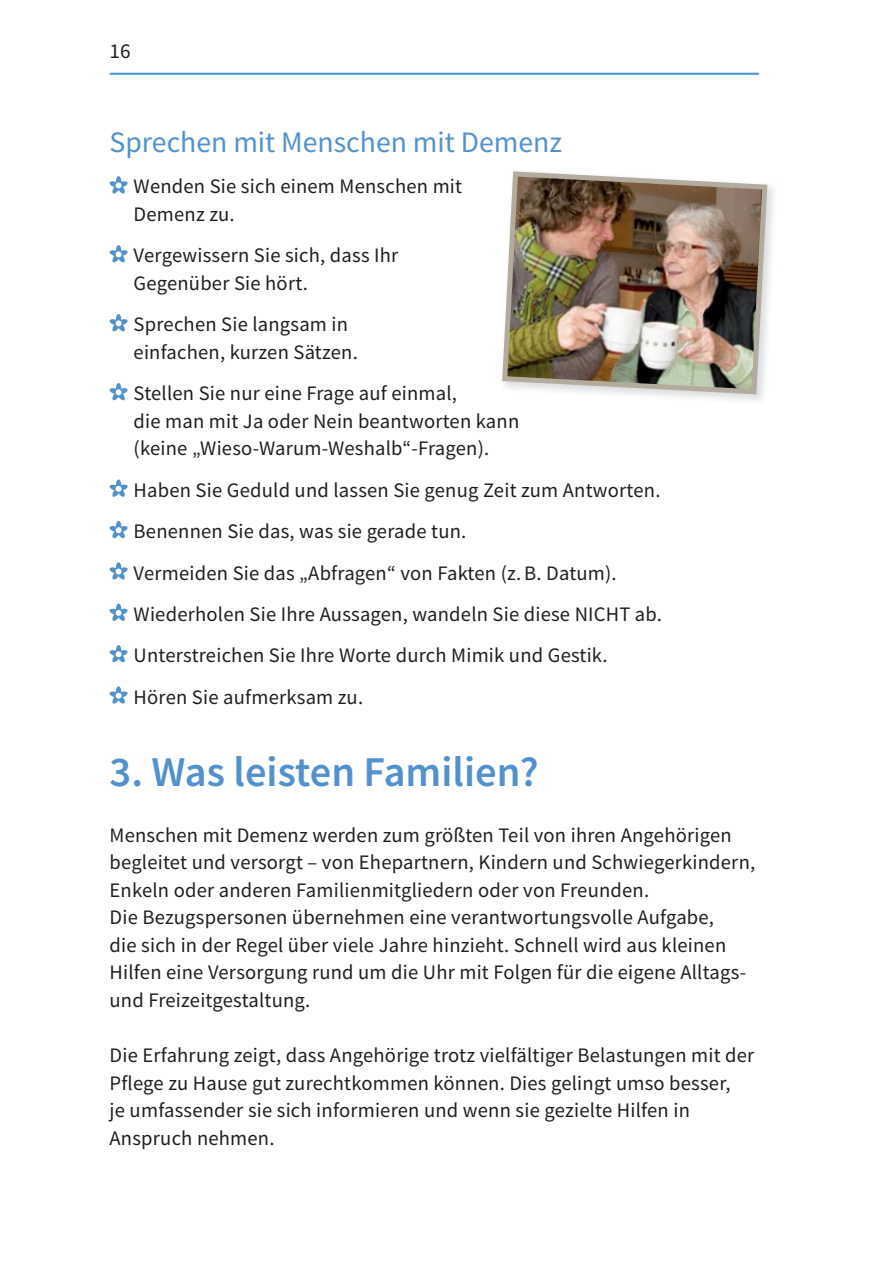
<style>
.page{position:relative;width:893px;height:1263px;background:#fff}
.page>*{position:absolute;margin:0;border:0;box-sizing:border-box;transform-origin:0 0}
.t1{font:600 42.45px "Source Sans Pro";color:#5191cd}
.t2{font:29.7px "Source Sans Pro";color:#5191cd}
.t3{font:21.15px "Source Sans Pro";color:#231f20}
.t4{font:20.55px/27.6px "Source Sans Pro";letter-spacing:.01em;color:#231f20}
</style>
<div class="page">
<hr style="left:111px;top:73px;width:647px;height:2px;background:#5191cd">
<svg style="left:109px;top:176px;width:19px;height:18px"></svg>
<svg style="left:109px;top:245px;width:19px;height:18px"></svg>
<svg style="left:109px;top:314px;width:19px;height:18px"></svg>
<svg style="left:109px;top:383px;width:19px;height:18px"></svg>
<svg style="left:109px;top:480px;width:19px;height:17px"></svg>
<svg style="left:109px;top:521px;width:19px;height:18px"></svg>
<svg style="left:109px;top:562px;width:19px;height:18px"></svg>
<svg style="left:109px;top:604px;width:19px;height:17px"></svg>
<svg style="left:109px;top:645px;width:19px;height:18px"></svg>
<svg style="left:109px;top:686px;width:19px;height:18px"></svg>
<img style="left:501px;top:170px;width:269px;height:227px">
<p class="t3" style="left:110px;top:43px;width:23px">16</p>
<h2 class="t2" style="left:110px;top:131px;width:454px">Sprechen mit Menschen mit Demenz</h2>
<p class="t4" style="left:134px;top:175px;width:330px">Wenden Sie sich einem Menschen mit<br>Demenz zu.</p>
<p class="t4" style="left:134px;top:244px;width:266px">Vergewissern Sie sich, dass Ihr<br>Gegenüber Sie hört.</p>
<p class="t4" style="left:134px;top:313px;width:226px">Sprechen Sie langsam in einfachen, kurzen Sätzen.</p>
<p class="t4" style="left:134px;top:382px;width:387px">Stellen Sie nur eine Frage auf einmal,<br>die man mit Ja oder Nein beantworten kann (keine „Wieso-Warum-Weshalb“-Fragen).</p>
<p class="t4" style="left:134px;top:471px;width:530px;line-height:41.4px">Haben Sie Geduld und lassen Sie genug Zeit zum Antworten.<br>Benennen Sie das, was sie gerade tun.<br>Vermeiden Sie das „Abfragen“ von Fakten (z. B. Datum).<br>Wiederholen Sie Ihre Aussagen, wandeln Sie diese NICHT ab.<br>Unterstreichen Sie Ihre Worte durch Mimik und Gestik.<br>Hören Sie aufmerksam zu.</p>
<h1 class="t1" style="left:110px;top:756px;width:430px">3. Was leisten Familien?</h1>
<p class="t4" style="left:110px;top:823px;width:647px">Menschen mit Demenz werden zum größten Teil von ihren Angehörigen begleitet und versorgt – von Ehepartnern, Kindern und Schwiegerkindern, Enkeln oder anderen Familienmitgliedern oder von Freunden.<br>Die Bezugspersonen übernehmen eine verantwortungsvolle Aufgabe,<br>die sich in der Regel über viele Jahre hinzieht. Schnell wird aus kleinen Hilfen eine Versorgung rund um die Uhr mit Folgen für die eigene Alltags&shy;und Freizeitgestaltung.</p>
<p class="t4" style="left:110px;top:1043px;width:646px">Die Erfahrung zeigt, dass Angehörige trotz vielfältiger Belastungen mit der Pflege zu Hause gut zurechtkommen können. Dies gelingt umso besser,<br>je umfassender sie sich informieren und wenn sie gezielte Hilfen in Anspruch nehmen.</p>
</div>
